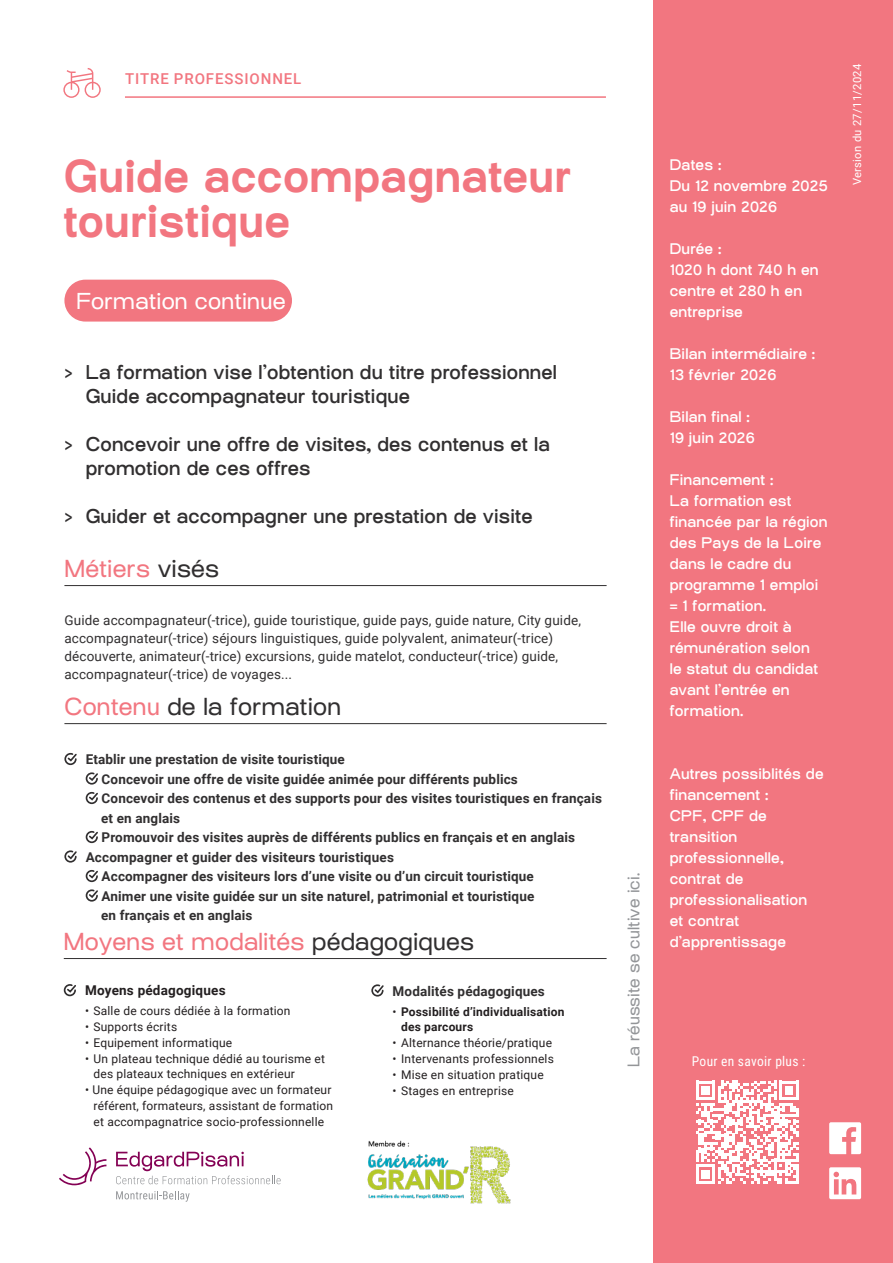
<style>
.page{position:relative;width:893px;height:1263px;background:#fff}
.page>*{position:absolute;margin:0;border:0;box-sizing:border-box;transform-origin:0 0}
.t1{font:700 45px "Osmose";letter-spacing:.005em;color:#f27680}
.t2{font:24px "Osmose";letter-spacing:.01em;color:#f27680}
.t3{font:24px "Osmose";letter-spacing:.01em;color:#312f30}
.t4{font:22.5px "Osmose";letter-spacing:.01em;color:#fff}
.t5{font:500 19.5px/24px "Osmose";letter-spacing:.01em;color:#312f30}
.t6{font:16.5px "Osmose";letter-spacing:.01em;color:#939598}
.t7{font:500 15px/21px "Osmose";letter-spacing:.015em;color:#fff}
.t8{font:500 15px "Roboto";letter-spacing:.06em;color:#f27680}
.t9{font:700 13.5px/19.5px "Roboto";letter-spacing:.01em;color:#312f30}
.t10{font:13.5px/18px "Roboto";letter-spacing:.01em;color:#312f30}
.t11{font:700 13.5px "Roboto";letter-spacing:.015em;color:#231f20}
.t12{font:13.5px "Roboto Condensed";letter-spacing:.02em;color:#fff}
.t13{font:12px "Roboto";letter-spacing:.015em;color:#231f20}
.t14{font:700 12px "Roboto";letter-spacing:.015em;color:#231f20}
.t15{font:11.25px "Roboto";letter-spacing:.025em;color:#fff}
.s1{color:#312f30}
.s2{color:#f27680}
.s3{font-weight:400}
</style>
<div class="page">
<div style="left:64px;top:280px;width:228px;height:42px;background:#f27680;border-radius:21px"></div>
<div style="left:654px;top:0;width:239px;height:1263px;background:#f27680"></div>
<svg style="left:829px;top:1167px;width:32px;height:32px"></svg>
<svg style="left:829px;top:1122px;width:32px;height:32px"></svg>
<svg style="left:116px;top:1191px;width:74px;height:11px"></svg>
<svg style="left:59px;top:1147px;width:47px;height:38px"></svg>
<svg style="left:116px;top:1152px;width:165px;height:32px"></svg>
<hr style="left:125px;top:96px;width:481px;height:2px;background:#f27680">
<hr style="left:64px;top:723px;width:543px;height:1px;background:#312f30">
<svg style="left:64px;top:752px;width:13px;height:14px"></svg>
<svg style="left:85px;top:772px;width:13px;height:13px"></svg>
<svg style="left:85px;top:791px;width:13px;height:14px"></svg>
<svg style="left:85px;top:831px;width:13px;height:13px"></svg>
<svg style="left:64px;top:850px;width:13px;height:13px"></svg>
<svg style="left:85px;top:870px;width:13px;height:32px"></svg>
<hr style="left:64px;top:585px;width:543px;height:1px;background:#312f30">
<hr style="left:64px;top:958px;width:543px;height:1px;background:#312f30">
<svg style="left:63px;top:984px;width:13px;height:13px"></svg>
<svg style="left:371px;top:984px;width:13px;height:13px"></svg>
<svg style="left:63px;top:68px;width:38px;height:30px"></svg>
<img style="left:367px;top:1140px;width:144px;height:64px">
<svg style="left:696px;top:1081px;width:103px;height:103px"></svg>
<hr style="left:796px;top:1164px;width:3px;height:20px;background:#fff">
<p class="t8" style="left:125px;top:68px;width:178px">TITRE PROFESSIONNEL</p>
<p class="t1" style="left:64px;top:150px;width:509px">Guide accompagnateur</p>
<p class="t1" style="left:64px;top:195px;width:228px">touristique</p>
<p class="t4" style="left:77px;top:288px;width:211px">Formation continue</p>
<p class="t5" style="left:86px;top:363px;width:473px;text-indent:-21px">&gt; La formation vise l’obtention du titre professionnel<br>Guide accompagnateur touristique</p>
<p class="t5" style="left:86px;top:435px;width:466px;text-indent:-21px">&gt; Concevoir une offre de visites, des contenus et la promotion de ces offres</p>
<p class="t5" style="left:64px;top:507px;width:470px">&gt; Guider et accompagner une prestation de visite</p>
<p class="t2" style="left:64px;top:554px;width:156px">Métiers <span class="s1">visés</span></p>
<p class="t10" style="left:64px;top:610px;width:518px">Guide accompagnateur(-trice), guide touristique, guide pays, guide nature, City guide, accompagnateur(-trice) séjours linguistiques, guide polyvalent, animateur(-trice) découverte, animateur(-trice) excursions, guide matelot, conducteur(-trice) guide, accompagnateur(-trice) de voyages...</p>
<p class="t3" style="left:64px;top:692px;width:278px"><span class="s2">Contenu</span> de la formation</p>
<p class="t9" style="left:86px;top:749px;width:261px">Etablir une prestation de visite touristique</p>
<p class="t9" style="left:102px;top:769px;width:418px">Concevoir une offre de visite guidée animée pour différents publics</p>
<p class="t9" style="left:101px;top:788px;width:502px">Concevoir des contenus et des supports pour des visites touristiques en français et en anglais</p>
<p class="t9" style="left:102px;top:827px;width:475px">Promouvoir des visites auprès de différents publics en français et en anglais</p>
<p class="t9" style="left:86px;top:847px;width:310px">Accompagner et guider des visiteurs touristiques</p>
<p class="t9" style="left:102px;top:866px;width:434px">Accompagner des visiteurs lors d’une visite ou d’un circuit touristique</p>
<p class="t9" style="left:101px;top:886px;width:435px">Animer une visite guidée sur un site naturel, patrimonial et touristique en français et en anglais</p>
<p class="t2" style="left:64px;top:927px;width:412px">Moyens et modalités <span class="s1">pédagogiques</span></p>
<p class="t11" style="left:85px;top:981px;width:142px">Moyens pédagogiques</p>
<p class="t13" style="left:85px;top:1003px;width:207px">• Salle de cours dédiée à la formation</p>
<p class="t13" style="left:85px;top:1018px;width:94px">• Supports écrits</p>
<p class="t13" style="left:85px;top:1034px;width:149px">• Equipement informatique</p>
<p class="t13" style="left:85px;top:1050px;width:241px">• Un plateau technique dédié au tourisme et</p>
<p class="t13" style="left:94px;top:1066px;width:203px">des plateaux techniques en extérieur</p>
<p class="t13" style="left:85px;top:1081px;width:248px">• Une équipe pédagogique avec un formateur</p>
<p class="t13" style="left:94px;top:1097px;width:241px">référent, formateurs, assistant de formation</p>
<p class="t13" style="left:94px;top:1113px;width:232px">et accompagnatrice socio-professionnelle</p>
<p class="t9" style="left:393px;top:981px;width:154px">Modalités pédagogiques</p>
<p class="t14" style="left:393px;top:1003px;width:173px"><span class="s3">•</span> Possibilité d’individualisation</p>
<p class="t14" style="left:401px;top:1019px;width:74px">des parcours</p>
<p class="t13" style="left:393px;top:1034px;width:161px">• Alternance théorie/pratique</p>
<p class="t13" style="left:393px;top:1050px;width:163px">• Intervenants professionnels</p>
<p class="t13" style="left:393px;top:1066px;width:153px">• Mise en situation pratique</p>
<p class="t13" style="left:393px;top:1082px;width:123px">• Stages en entreprise</p>
<p class="t6" style="left:624px;top:1067px;width:196px;rotate:-90deg">La réussite se cultive ici.</p>
<p class="t7" style="left:670px;top:156px;width:53px">Dates :</p>
<p class="t7" style="left:670px;top:177px;width:159px">Du 12 novembre 2025 au 19 juin 2026</p>
<p class="t7" style="left:670px;top:240px;width:53px">Durée :</p>
<p class="t7" style="left:670px;top:261px;width:150px">1020 h dont 740 h en centre et 280 h en entreprise</p>
<p class="t7" style="left:670px;top:345px;width:147px">Bilan intermédiaire :</p>
<p class="t7" style="left:670px;top:366px;width:108px">13 février 2026</p>
<p class="t7" style="left:670px;top:408px;width:82px">Bilan final :</p>
<p class="t7" style="left:670px;top:429px;width:87px">19 juin 2026</p>
<p class="t7" style="left:670px;top:471px;width:105px">Financement :</p>
<p class="t7" style="left:670px;top:492px;width:159px">La formation est financée par la région des Pays de la Loire dans le cadre du</p>
<p class="t7" style="left:670px;top:576px;width:150px">programme 1 emploi = 1 formation.<br>Elle ouvre droit à rémunération selon le statut du candidat avant l’entrée en formation.</p>
<p class="t7" style="left:670px;top:765px;width:155px">Autres possiblités de financement :</p>
<p class="t7" style="left:670px;top:807px;width:99px">CPF, CPF de</p>
<p class="t7" style="left:670px;top:828px;width:139px">transition professionnelle, contrat de professionalisation et contrat d’apprentissage</p>
<p class="t15" style="left:849px;top:185px;width:123px;rotate:-90deg">Version du 27/11/2024</p>
<p class="t12" style="left:692px;top:1051px;width:115px">Pour en savoir plus :</p>
</div>
